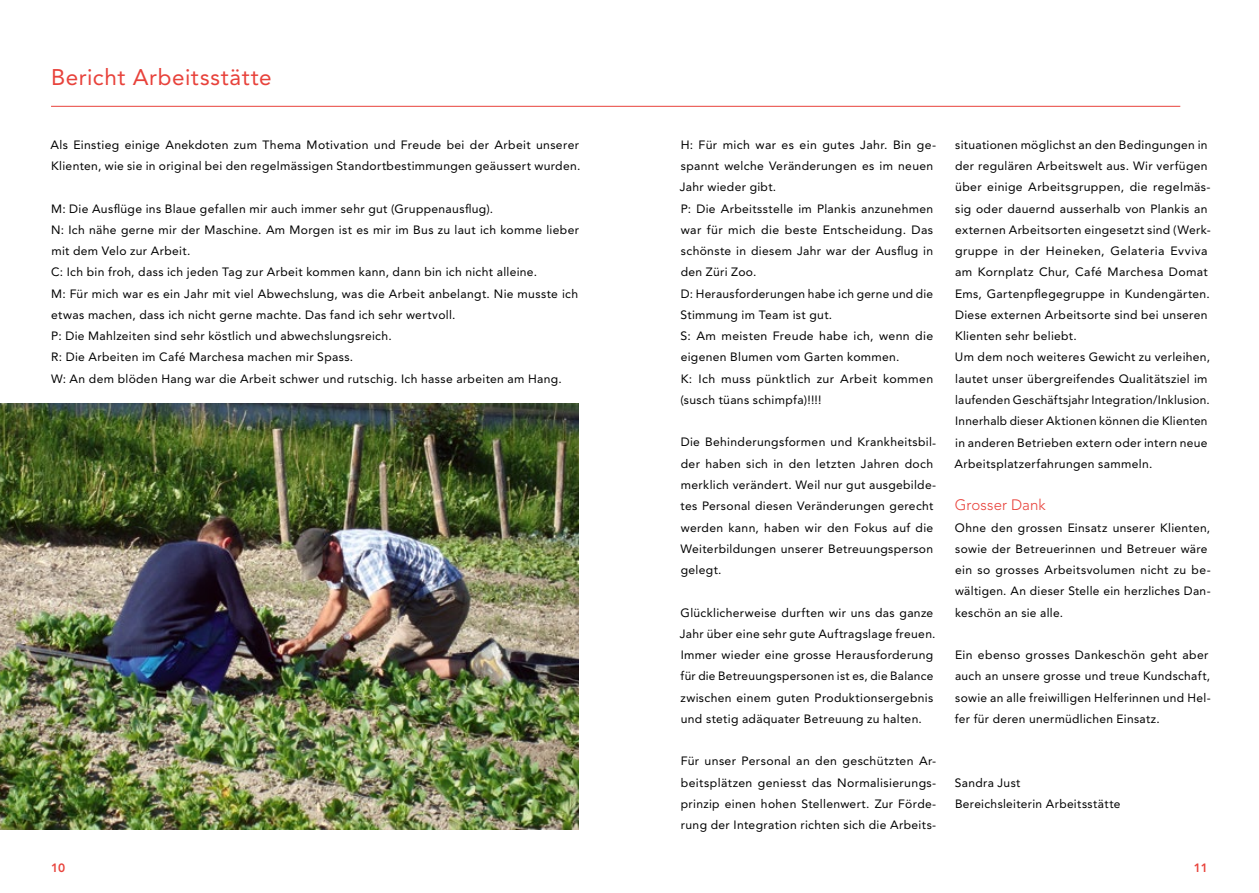
<style>
.page{position:relative;width:1259px;height:893px;background:#fff}
.page>*{position:absolute;margin:0;border:0;box-sizing:border-box;transform-origin:0 0}
.t1{font:22.5px "Avenir LT";letter-spacing:.025em;color:#e8423b}
.t2{font:300 15px "Avenir LT";letter-spacing:.005em;color:#e8423b}
.t3{font:12px/21.3px "Avenir LT";letter-spacing:.025em;color:#000}
.t4{font:800 12px "Avenir LT";color:#e8423b}
</style>
<div class="page">
<hr style="left:51px;top:106px;width:1129px;height:1px;background:#e8423b">
<img style="left:0;top:404px;width:578px;height:425px">
<h1 class="t1" style="left:51px;top:64px;width:222px">Bericht Arbeitsstätte</h1>
<p class="t3" style="left:51px;top:134px;width:531px">Als Einstieg einige Anekdoten zum Thema Motivation und Freude bei der Arbeit unserer<br>Klienten, wie sie in original bei den regelmässigen Standortbestimmungen geäussert wurden.</p>
<p class="t3" style="left:51px;top:198px;width:529px">M: Die Ausflüge ins Blaue gefallen mir auch immer sehr gut (Gruppenausflug).<br>N: Ich nähe gerne mir der Maschine. Am Morgen ist es mir im Bus zu laut ich komme lieber mit dem Velo zur Arbeit.<br>C: Ich bin froh, dass ich jeden Tag zur Arbeit kommen kann, dann bin ich nicht alleine.<br>M: Für mich war es ein Jahr mit viel Abwechslung, was die Arbeit anbelangt. Nie musste ich etwas machen, dass ich nicht gerne machte. Das fand ich sehr wertvoll.<br>P: Die Mahlzeiten sind sehr köstlich und abwechslungsreich.<br>R: Die Arbeiten im Café Marchesa machen mir Spass.<br>W: An dem blöden Hang war die Arbeit schwer und rutschig. Ich hasse arbeiten am Hang.</p>
<p class="t3" style="left:680px;top:134px;width:258px">H: Für mich war es ein gutes Jahr. Bin ge&shy;spannt welche Veränderungen es im neuen Jahr wieder gibt.<br>P: Die Arbeitsstelle im Plankis anzunehmen war für mich die beste Entscheidung. Das schönste in diesem Jahr war der Ausflug in den Züri Zoo.<br>D: Herausforderungen habe ich gerne und die Stimmung im Team ist gut.<br>S: Am meisten Freude habe ich, wenn die eigenen Blumen vom Garten kommen.<br>K: Ich muss pünktlich zur Arbeit kommen (susch tüans schimpfa)!!!!</p>
<p class="t3" style="left:680px;top:432px;width:257px">Die Behinderungsformen und Krankheitsbil&shy;der haben sich in den letzten Jahren doch merklich verändert. Weil nur gut ausgebilde&shy;tes Personal diesen Veränderungen gerecht werden kann, haben wir den Fokus auf die Weiterbildungen unserer Betreuungsperson gelegt.</p>
<p class="t3" style="left:680px;top:602px;width:257px">Glücklicherweise durften wir uns das ganze Jahr über eine sehr gute Auftragslage freuen.<br>Immer wieder eine grosse Herausforderung für die Betreuungspersonen ist es, die Balance zwischen einem guten Produktionsergebnis und stetig adäquater Betreuung zu halten.</p>
<p class="t3" style="left:680px;top:751px;width:257px;text-align:justify">Für unser Personal an den geschützten Ar&shy;beitsplätzen geniesst das Normalisierungs&shy;prinzip einen hohen Stellenwert. Zur Förde&shy;rung der Integration richten sich die Arbeits-</p>
<p class="t3" style="left:954px;top:134px;width:258px">situationen möglichst an den Bedingungen in der regulären Arbeitswelt aus. Wir verfügen über einige Arbeitsgruppen, die regelmäs&shy;sig oder dauernd ausserhalb von Plankis an externen Arbeitsorten eingesetzt sind (Werk&shy;gruppe in der Heineken, Gelateria Evviva am Kornplatz Chur, Café Marchesa Domat Ems, Gartenpflegegruppe in Kundengärten.<br>Diese externen Arbeitsorte sind bei unseren Klienten sehr beliebt.<br>Um dem noch weiteres Gewicht zu verleihen, lautet unser übergreifendes Qualitätsziel im laufenden Geschäftsjahr Integration/Inklusion.<br>Innerhalb dieser Aktionen können die Klienten in anderen Betrieben extern oder intern neue Arbeitsplatzerfahrungen sammeln.</p>
<p class="t2" style="left:954px;top:496px;width:92px">Grosser Dank</p>
<p class="t3" style="left:955px;top:517px;width:257px">Ohne den grossen Einsatz unserer Klienten, sowie der Betreuerinnen und Betreuer wäre ein so grosses Arbeitsvolumen nicht zu be&shy;wältigen. An dieser Stelle ein herzliches Dan&shy;keschön an sie alle.</p>
<p class="t3" style="left:955px;top:644px;width:257px">Ein ebenso grosses Dankeschön geht aber auch an unsere grosse und treue Kundschaft, sowie an alle freiwilligen Helferinnen und Hel&shy;fer für deren unermüdlichen Einsatz.</p>
<p class="t3" style="left:955px;top:772px;width:167px">Sandra Just<br>Bereichsleiterin Arbeitsstätte</p>
<p class="t4" style="left:51px;top:860px;width:16px">10</p>
<p class="t4" style="left:1193px;top:860px;width:16px">11</p>
</div>
